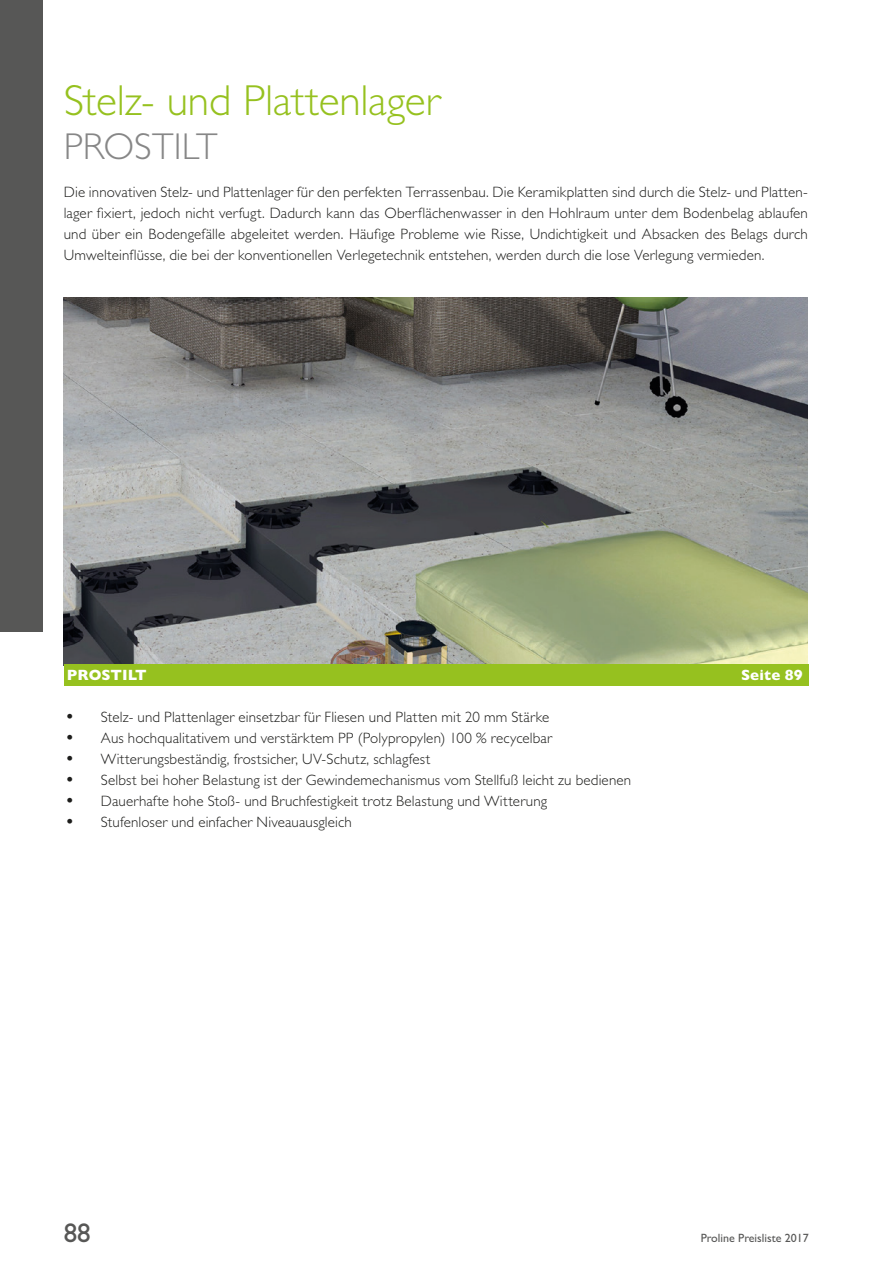
<style>
.page{position:relative;width:893px;height:1263px;background:#fff}
.page>*{position:absolute;margin:0;border:0;box-sizing:border-box;transform-origin:0 0}
.t1{font:300 43.5px "Gill Sans";letter-spacing:-.005em;color:#96c11f}
.t2{font:300 37.5px "Gill Sans";letter-spacing:-.005em;color:#878787}
.t3{font:27px "Gill Sans";color:#575756}
.t4{font:300 15px/21px "Gill Sans";letter-spacing:.01em;color:#1d1d1b;text-align:justify}
.t5{font:700 15px "Gill Sans";color:#fff}
.t6{font:12px "Gill Sans";color:#575756}
.s1{font-weight:800}
</style>
<div class="page">
<div style="left:0;top:0;width:43px;height:632px;background:#575756"></div>
<img style="left:64px;top:298px;width:744px;height:366px">
<div style="left:64px;top:664px;width:744px;height:22px;background:#96c11f"></div>
<p class="t1" style="left:64px;top:67px;width:378px">Stelz- und Plattenlager</p>
<p class="t2" style="left:64px;top:117px;width:155px">PROSTILT</p>
<p class="t4" style="left:64px;top:181px;width:746px">Die innovativen Stelz- und Plattenlager für den perfekten Terrassenbau. Die Keramikplatten sind durch die Stelz- und Platten&shy;lager fixiert, jedoch nicht verfugt. Dadurch kann das Oberflächenwasser in den Hohlraum unter dem Bodenbelag ablaufen und über ein Bodengefälle abgeleitet werden. Häufige Probleme wie Risse, Undichtigkeit und Absacken des Belags durch Umwelteinflüsse, die bei der konventionellen Verlegetechnik entstehen, werden durch die lose Verlegung vermieden.</p>
<p class="t5" style="left:67px;top:663px;width:81px">PROSTILT</p>
<p class="t5" style="left:741px;top:663px;width:63px">Seite 89</p>
<p class="t4" style="left:67px;top:706px;width:484px"><span class="s1">·</span> Stelz- und Plattenlager einsetzbar für Fliesen und Platten mit 20 mm Stärke</p>
<p class="t4" style="left:67px;top:727px;width:487px"><span class="s1">·</span> Aus hochqualitativem und verstärktem PP (Polypropylen) 100 % recycelbar</p>
<p class="t4" style="left:67px;top:748px;width:365px"><span class="s1">·</span> Witterungsbeständig, frostsicher, UV-Schutz, schlagfest</p>
<p class="t4" style="left:67px;top:769px;width:566px"><span class="s1">·</span> Selbst bei hoher Belastung ist der Gewindemechanismus vom Stellfuß leicht zu bedienen</p>
<p class="t4" style="left:67px;top:790px;width:482px"><span class="s1">·</span> Dauerhafte hohe Stoß- und Bruchfestigkeit trotz Belastung und Witterung</p>
<p class="t4" style="left:67px;top:811px;width:286px"><span class="s1">·</span> Stufenloser und einfacher Niveauausgleich</p>
<h3 class="t3" style="left:64px;top:1217px;width:28px">88</h3>
<p class="t6" style="left:701px;top:1230px;width:110px">Proline Preisliste 2017</p>
</div>
